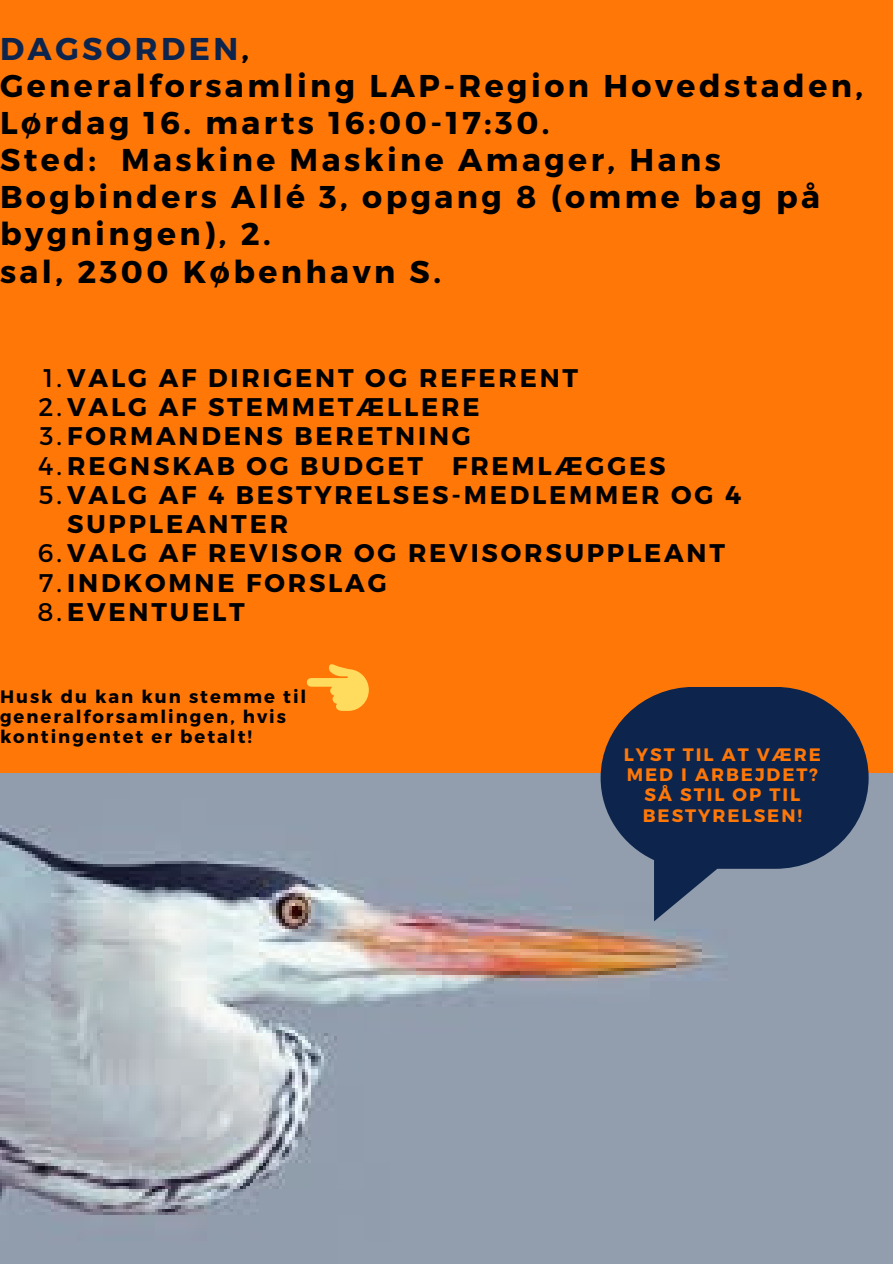
<style>
.page{position:relative;width:893px;height:1264px;background:#fff}
.page>*{position:absolute;margin:0;border:0;box-sizing:border-box;transform-origin:0 0}
.t1{font:700 31.5px/37.2px "Montserrat";letter-spacing:.11em;color:#000}
.t2{font:700 25.5px/29.2px "Montserrat";letter-spacing:.11em;color:#000}
.t3{font:700 18px/20.2px "Montserrat";letter-spacing:.11em;color:#000}
.t4{font:700 18px/20.2px "Montserrat";letter-spacing:.11em;color:#ff7707;text-align:center}
.s1{color:#0d254c}
.s2{font-weight:400}
</style>
<div class="page">
<div style="left:0;top:0;width:892px;height:1263px;background:#ff7707"></div>
<img style="left:0;top:773px;width:892px;height:490px">
<svg style="left:600px;top:687px;width:268px;height:181px;background:#28334d"></svg>
<svg style="left:307px;top:664px;width:62px;height:47px"></svg>
<p class="t1" style="left:0;top:28px;width:864px"><span class="s1">DAGSORDEN</span>,<br>Generalforsamling LAP-Region Hovedstaden,<br>Lørdag 16. marts 16:00-17:30.<br>Sted: Maskine Maskine Amager, Hans<br>Bogbinders Allé 3, opgang 8 (omme bag på bygningen), 2.<br>sal, 2300 København S.</p>
<p class="t2" style="left:44px;top:362px;width:536px"><span class="s2">1.</span>VALG AF DIRIGENT OG REFERENT</p>
<p class="t2" style="left:38px;top:391px;width:442px"><span class="s2">2.</span>VALG AF STEMMETÆLLERE</p>
<p class="t2" style="left:40px;top:420px;width:432px"><span class="s2">3.</span>FORMANDENS BERETNING</p>
<p class="t2" style="left:38px;top:449px;width:628px"><span class="s2">4.</span>REGNSKAB OG BUDGET FREMLÆGGES</p>
<p class="t2" style="left:67px;top:479px;width:675px;text-indent:-28px"><span class="s2">5.</span>VALG AF 4 BESTYRELSES-MEDLEMMER OG 4<br>SUPPLEANTER</p>
<p class="t2" style="left:38px;top:537px;width:688px"><span class="s2">6.</span>VALG AF REVISOR OG REVISORSUPPLEANT</p>
<p class="t2" style="left:39px;top:566px;width:349px"><span class="s2">7.</span>INDKOMNE FORSLAG</p>
<p class="t2" style="left:38px;top:596px;width:209px"><span class="s2">8.</span>EVENTUELT</p>
<h3 class="t3" style="left:0;top:685px;width:308px">Husk du kan kun stemme til generalforsamlingen, hvis kontingentet er betalt!</h3>
<p class="t4" style="left:624px;top:743px;width:198px">LYST TIL AT VÆRE<br>MED I ARBEJDET?<br>SÅ STIL OP TIL<br>BESTYRELSEN!</p>
</div>
